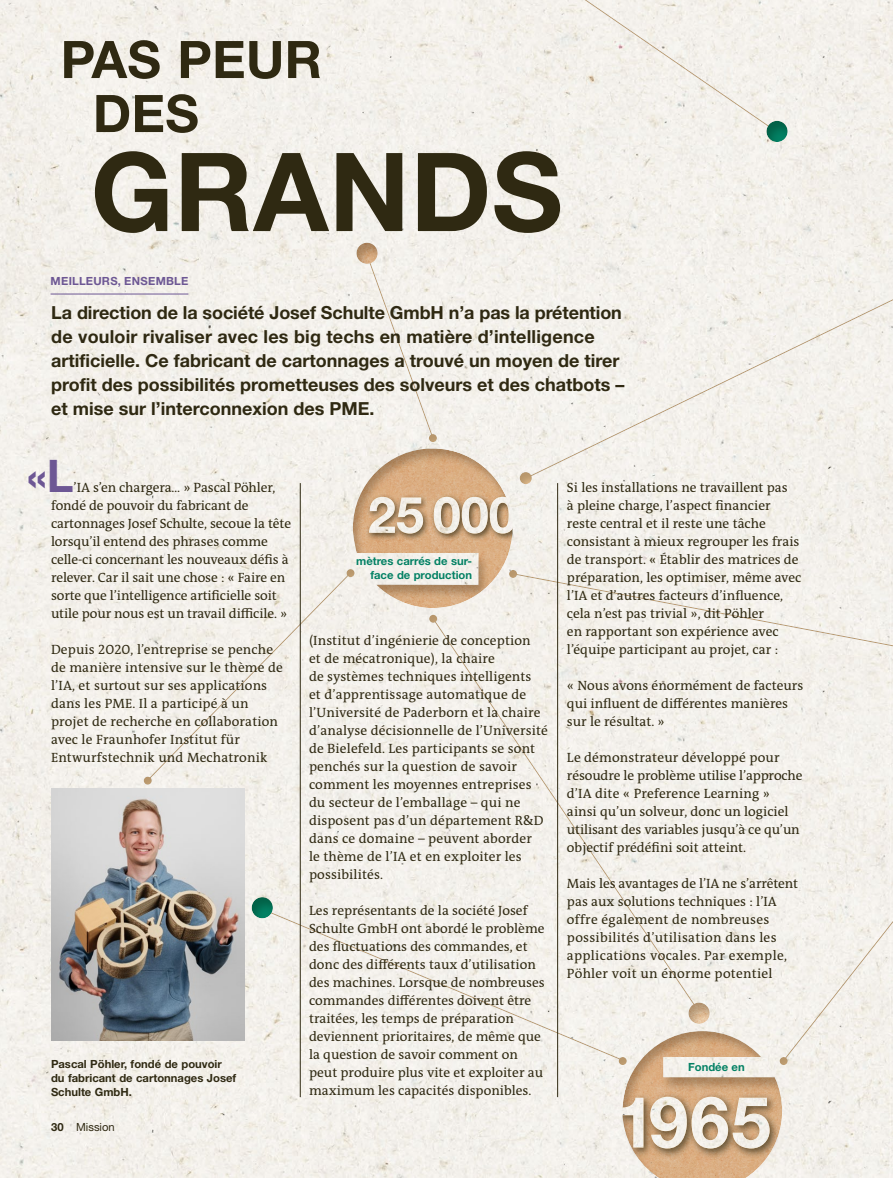
<style>
.page{position:relative;width:893px;height:1178px;background:#fff}
.page>*{position:absolute;margin:0;border:0;box-sizing:border-box;transform-origin:0 0}
.Headline_H3{font:700 109.2px "Helvetica Neue LT Pro";letter-spacing:.005em;color:#2f2912}
.Headline_H3-2{font:700 51.75px "Helvetica Neue LT Pro";letter-spacing:.005em;color:#2f2912}
.Body_Fliesstext_TheAntiqua{font:700 45px "Helvetica Neue LT Pro";color:#6d5794}
.Absatzformat_2{font:700 18px/24px "Helvetica Neue LT Pro";color:#2f2912}
.Body_Fliesstext_TheAntiqua-2{font:13.5px/18px "The Antiqua B W5 Plain";color:#2f2912}
.Body_Fliesstext_TheAntiqua-3{font:13.5px/18px "The Antiqua B W5 Plain";letter-spacing:.02em;color:#2f2912}
.Body_Fliesstext_TheAntiqua-4{font:700 11.25px/14.2px "Helvetica Neue LT Pro";color:#2f2912}
.Body_Fliesstext_TheAntiqua-5{font:700 11.25px/13.5px "Helvetica Neue LT Pro";color:#038164;text-align:right}
.Bildunterschrift_Headline{font:700 11.25px "Helvetica Neue LT Pro";letter-spacing:.025em;color:#6d5794}
.t1{font:11.25px "Helvetica Neue LT Pro";color:#2f2912}
</style>
<div class="page">
<img style="left:0;top:0;width:893px;height:1178px">
<div style="left:610px;top:1018px;width:185px;height:160px;background:#897f6a;opacity:.5"></div>
<div style="left:616px;top:1092px;width:164px;height:67px;background:#2f2912;opacity:.75"></div>
<img style="left:644px;top:1097px;width:126px;height:51px">
<img style="left:579px;top:1020px;width:65px;height:158px">
<div style="left:340px;top:436px;width:186px;height:172px;background:#897f6a;opacity:.5"></div>
<div style="left:366px;top:493px;width:157px;height:48px;background:#2f2912;opacity:.75"></div>
<img style="left:369px;top:497px;width:54px;height:36px">
<img style="left:423px;top:434px;width:149px;height:161px">
<img style="left:51px;top:788px;width:193px;height:252px">
<div style="left:513px;top:252px;width:380px;height:227px;background:#f4f1ec"></div>
<div style="left:420px;top:606px;width:297px;height:413px;background:#f4f1eb"></div>
<div style="left:771px;top:729px;width:122px;height:332px;background:#f4f1eb"></div>
<div style="left:501px;top:561px;width:392px;height:113px;background:#f4f1eb"></div>
<div style="left:135px;top:560px;width:230px;height:222px;background:#f3f0eb"></div>
<div style="left:242px;top:893px;width:396px;height:168px;background:#f4f1ec"></div>
<div style="left:351px;top:236px;width:96px;height:202px;background:#f4f1ec"></div>
<div style="left:675px;top:990px;width:47px;height:35px;background:#897f6a;opacity:.5"></div>
<div style="left:343px;top:230px;width:47px;height:34px;background:#897f6a;opacity:.5"></div>
<div style="left:238px;top:884px;width:48px;height:34px;background:#897f6a;opacity:.5"></div>
<div style="left:506px;top:460px;width:39px;height:25px;background:#897f6a;opacity:.5"></div>
<div style="left:494px;top:558px;width:36px;height:21px;background:#897f6a;opacity:.5"></div>
<div style="left:414px;top:422px;width:36px;height:21px;background:#897f6a;opacity:.5"></div>
<div style="left:332px;top:557px;width:36px;height:21px;background:#897f6a;opacity:.5"></div>
<div style="left:414px;top:603px;width:36px;height:21px;background:#897f6a;opacity:.5"></div>
<div style="left:604px;top:1044px;width:36px;height:21px;background:#897f6a;opacity:.5"></div>
<div style="left:765px;top:1044px;width:36px;height:21px;background:#897f6a;opacity:.5"></div>
<div style="left:129px;top:765px;width:36px;height:21px;background:#897f6a;opacity:.5"></div>
<div style="left:554px;top:0;width:237px;height:134px;background:#f4f1eb"></div>
<div style="left:752px;top:108px;width:48px;height:34px;background:#897f6a;opacity:.5"></div>
<hr style="left:557px;top:483px;width:1px;height:614px;background:#2f2912">
<hr style="left:300px;top:483px;width:1px;height:614px;background:#2f2912">
<hr style="left:51px;top:294px;width:137px;height:1px;background:#6d5794">
<p class="Headline_H3-2" style="left:61px;top:28px;width:263px">PAS PEUR</p>
<p class="Headline_H3-2" style="left:93px;top:82px;width:108px">DES</p>
<p class="Headline_H3" style="left:91px;top:125px;width:473px">GRANDS</p>
<p class="Bildunterschrift_Headline" style="left:51px;top:274px;width:139px">MEILLEURS, ENSEMBLE</p>
<p class="Absatzformat_2" style="left:51px;top:301px;width:575px">La direction de la société Josef Schulte GmbH n’a pas la prétention de vouloir rivaliser avec les big techs en matière d’intelligence artificielle. Ce fabricant de cartonnages a trouvé un moyen de tirer profit des possibilités prometteuses des solveurs et des chatbots – et mise sur l’interconnexion des PME.</p>
<p class="Body_Fliesstext_TheAntiqua" style="left:27px;top:448px;width:48px">«L</p>
<p class="Body_Fliesstext_TheAntiqua-2" style="left:51px;top:478px;width:242px;text-indent:23px">’IA s’en chargera... » Pascal Pöhler, fondé de pouvoir du fabricant de cartonnages Josef Schulte, secoue la tête lorsqu’il entend des phrases comme celle-ci concernant les nouveaux défis à relever. Car il sait une chose : « Faire en sorte que l’intelligence artificielle soit utile pour nous est un travail difficile. »</p>
<p class="Body_Fliesstext_TheAntiqua-2" style="left:51px;top:640px;width:233px">Depuis 2020, l’entreprise se penche de manière intensive sur le thème de l’IA, et surtout sur ses applications dans les PME. Il a participé à un projet de recherche en collaboration avec le Fraunhofer Institut für Entwurfstechnik und Mechatronik</p>
<p class="Body_Fliesstext_TheAntiqua-4" style="left:51px;top:1056px;width:187px">Pascal Pöhler, fondé de pouvoir du fabricant de cartonnages Josef<br>Schulte GmbH.</p>
<p class="Body_Fliesstext_TheAntiqua-4" style="left:51px;top:1120px;width:14px">30</p>
<p class="t1" style="left:76px;top:1120px;width:40px">Mission</p>
<p class="Body_Fliesstext_TheAntiqua-5" style="left:356px;top:554px;width:117px">mètres carrés de sur&shy;face de production</p>
<p class="Body_Fliesstext_TheAntiqua-2" style="left:309px;top:631px;width:240px">(Institut d’ingénierie de conception<br>et de mécatronique), la chaire<br>de systèmes techniques intelligents<br>et d’apprentissage automatique de l’Université de Paderborn et la chaire d’analyse décisionnelle de l’Université de Bielefeld. Les participants se sont penchés sur la question de savoir comment les moyennes entreprises du secteur de l’emballage – qui ne disposent pas d’un département R&amp;D dans ce domaine – peuvent aborder<br>le thème de l’IA et en exploiter les possibilités.</p>
<p class="Body_Fliesstext_TheAntiqua-2" style="left:309px;top:901px;width:237px">Les représentants de la société Josef Schulte GmbH ont abordé le problème des fluctuations des commandes, et donc des différents taux d’utilisation des machines. Lorsque de nombreuses commandes différentes doivent être traitées, les temps de préparation deviennent prioritaires, de même que la question de savoir comment on peut produire plus vite et exploiter au maximum les capacités disponibles.</p>
<p class="Body_Fliesstext_TheAntiqua-2" style="left:567px;top:478px;width:236px">Si les installations ne travaillent pas<br>à pleine charge, l’aspect financier reste central et il reste une tâche consistant à mieux regrouper les frais de transport. « Établir des matrices de préparation, les optimiser, même avec l’IA et d’autres facteurs d’influence, cela n’est pas trivial », dit Pöhler<br>en rapportant son expérience avec l’équipe participant au projet, car :</p>
<p class="Body_Fliesstext_TheAntiqua-2" style="left:567px;top:676px;width:238px">« Nous avons énormément de facteurs qui influent de différentes manières sur le résultat. »</p>
<p class="Body_Fliesstext_TheAntiqua-2" style="left:567px;top:748px;width:237px">Le démonstrateur développé pour résoudre le problème utilise l’approche d’IA dite « Preference Learning » ainsi qu’un solveur, donc un logiciel utilisant des variables jusqu’à ce qu’un objectif prédéfini soit atteint.</p>
<p class="Body_Fliesstext_TheAntiqua-3" style="left:567px;top:874px;width:233px">Mais les avantages de l’IA ne s’arrêtent pas aux solutions techniques : l’IA offre également de nombreuses possibilités d’utilisation dans les applications vocales. Par exemple, Pöhler voit un énorme potentiel</p>
<p class="Body_Fliesstext_TheAntiqua-5" style="left:688px;top:1060px;width:58px">Fondée en</p>
</div>
